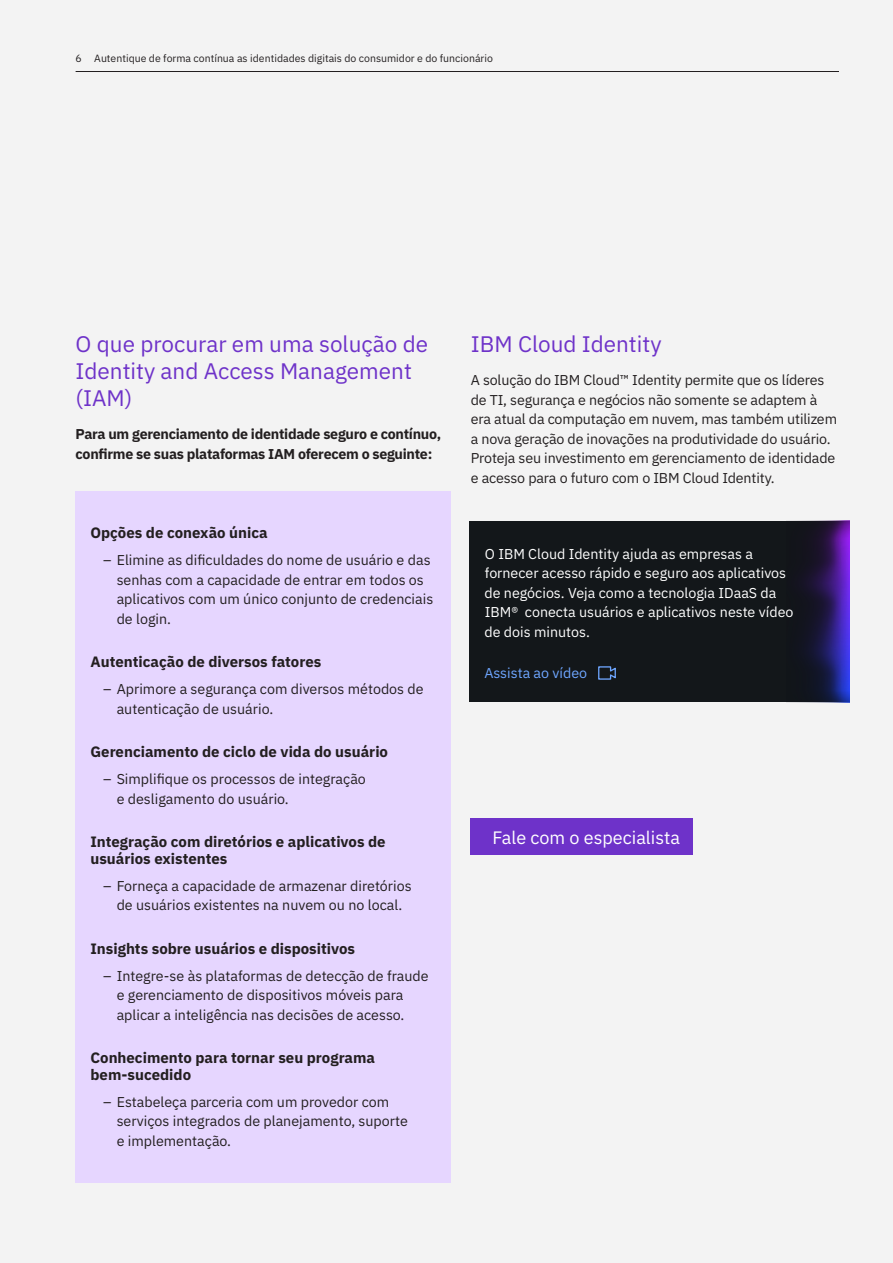
<style>
.page{position:relative;width:893px;height:1263px;background:#f3f3f3}
.page>*{position:absolute;margin:0;border:0;box-sizing:border-box;transform-origin:0 0}
.Subhead{font:22.5px/27px "IBM Plex Sans";color:#6e32c9}
.Button{font:18px "IBM Plex Sans";color:#fff}
.Boxhead{font:700 15px/16.5px "IBM Plex Sans";color:#231f20}
.Body{font:14.25px/19.5px "IBM Plex Sans";color:#231f20}
.Boxbodywhite{font:14.25px/19.5px "IBM Plex Sans";color:#fff}
.Body-2{font:700 14.25px/19.5px "IBM Plex Sans";letter-spacing:-.02em;color:#231f20}
.Video{font:14.25px "IBM Plex Sans";color:#6ea6ff}
.t1{font:10.5px "IBM Plex Sans";color:#231f20}
</style>
<div class="page">
<hr style="left:76px;top:71px;width:763px;height:1px;background:#231f20">
<div style="left:76px;top:491px;width:375px;height:692px;background:#e6d6ff"></div>
<div style="left:469px;top:521px;width:381px;height:180px;background:#13171a"></div>
<svg style="left:598px;top:666px;width:18px;height:14px"></svg>
<img style="left:786px;top:520px;width:63px;height:182px">
<div style="left:471px;top:819px;width:222px;height:36px;background:#6e32c9"></div>
<p class="t1" style="left:76px;top:50px;width:419px">6 Autentique de forma contínua as identidades digitais do consumidor e do funcionário</p>
<p class="Subhead" style="left:76px;top:329px;width:354px">O que procurar em uma solução de<br>Identity and Access Management (IAM)</p>
<p class="Body-2" style="left:76px;top:423px;width:367px">Para um gerenciamento de identidade seguro e contínuo, confirme se suas plataformas IAM oferecem o seguinte:</p>
<p class="Boxhead" style="left:90px;top:523px;width:179px">Opções de conexão única</p>
<p class="Body" style="left:117px;top:549px;width:318px;text-indent:-14px">– Elimine as dificuldades do nome de usuário e das senhas com a capacidade de entrar em todos os aplicativos com um único conjunto de credenciais de login.</p>
<p class="Boxhead" style="left:90px;top:652px;width:232px">Autenticação de diversos fatores</p>
<p class="Body" style="left:117px;top:678px;width:308px;text-indent:-14px">– Aprimore a segurança com diversos métodos de autenticação de usuário.</p>
<p class="Boxhead" style="left:90px;top:742px;width:299px">Gerenciamento de ciclo de vida do usuário</p>
<p class="Body" style="left:117px;top:768px;width:251px;text-indent:-14px">– Simplifique os processos de integração e desligamento do usuário.</p>
<p class="Boxhead" style="left:90px;top:832px;width:297px">Integração com diretórios e aplicativos de usuários existentes</p>
<p class="Body" style="left:103px;top:875px;width:310px;text-align:center">– Forneça a capacidade de armazenar diretórios de usuários existentes na nuvem ou no local.</p>
<p class="Boxhead" style="left:90px;top:939px;width:266px">Insights sobre usuários e dispositivos</p>
<p class="Body" style="left:117px;top:965px;width:313px;text-indent:-14px">– Integre-se às plataformas de detecção de fraude e gerenciamento de dispositivos móveis para aplicar a inteligência nas decisões de acesso.</p>
<p class="Boxhead" style="left:90px;top:1048px;width:286px">Conhecimento para tornar seu programa bem-sucedido</p>
<p class="Body" style="left:117px;top:1091px;width:293px;text-indent:-14px">– Estabeleça parceria com um provedor com serviços integrados de planejamento, suporte e implementação.</p>
<p class="Subhead" style="left:471px;top:329px;width:192px">IBM Cloud Identity</p>
<p class="Body" style="left:471px;top:369px;width:368px">A solução do IBM Cloud™ Identity permite que os líderes de TI, segurança e negócios não somente se adaptem à era atual da computação em nuvem, mas também utilizem a nova geração de inovações na produtividade do usuário.<br>Proteja seu investimento em gerenciamento de identidade e acesso para o futuro com o IBM Cloud Identity.</p>
<p class="Boxbodywhite" style="left:484px;top:543px;width:310px">O IBM Cloud Identity ajuda as empresas a fornecer acesso rápido e seguro aos aplicativos de negócios. Veja como a tecnologia IDaaS da IBM® conecta usuários e aplicativos neste vídeo de dois minutos.</p>
<p class="Video" style="left:484px;top:662px;width:104px">Assista ao vídeo</p>
<p class="Button" style="left:493px;top:824px;width:189px">Fale com o especialista</p>
</div>
